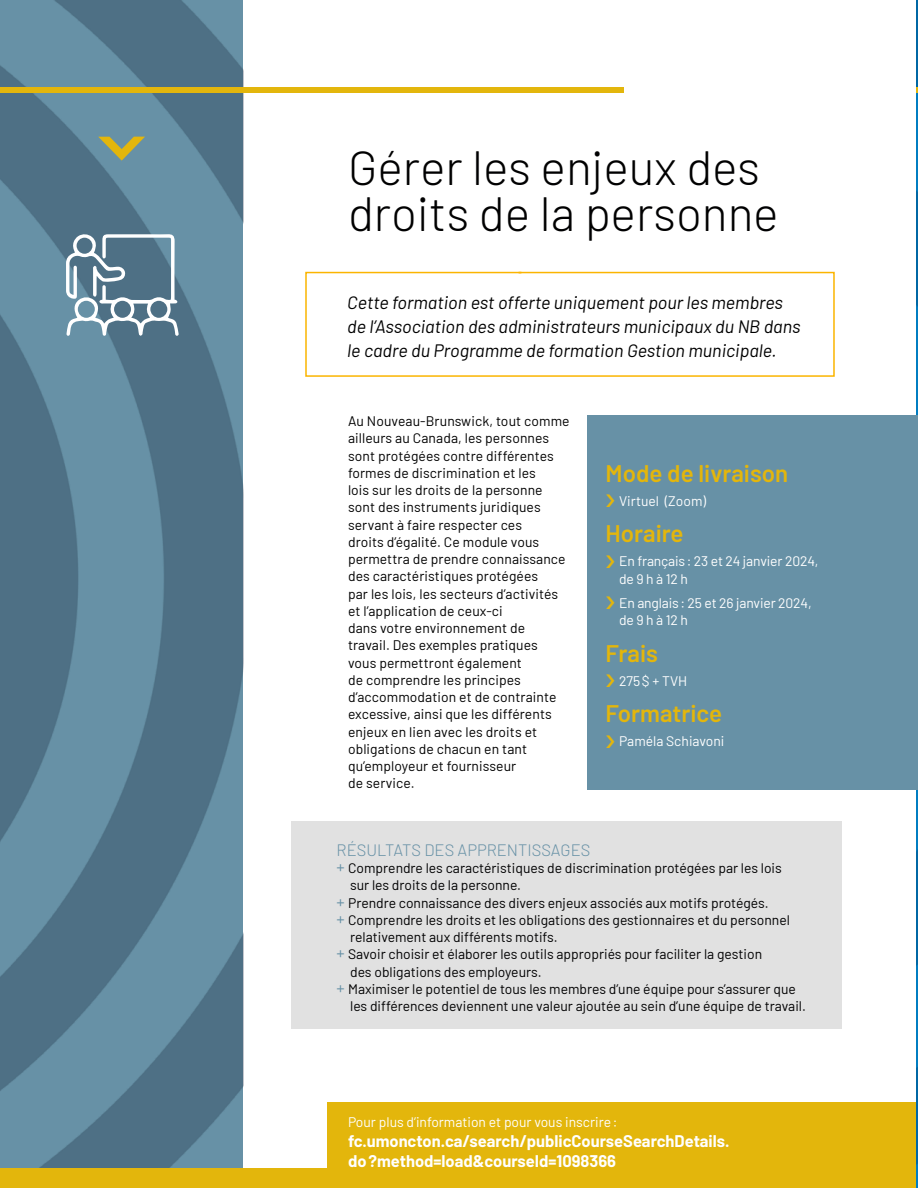
<style>
.page{position:relative;width:918px;height:1188px;background:#fff}
.page>*{position:absolute;margin:0;border:0;box-sizing:border-box;transform-origin:0 0}
.Titre{font:300 48px/46.5px "Barlow";color:#000001}
.Texte_courant{font:600 24px "Barlow";color:#e3b60c}
.Paragraphe_intro{font:italic 18px/24px "Barlow";color:#000001}
.t1{font:700 16.5px/19.8px "Barlow";color:#fff}
.Texte_courant-2{font:300 16.5px "Barlow";color:#6791a6}
.Texte_courant-3{font:13.8px/17.2px "Barlow";color:#000001}
.Texte_courant-4{font:13.8px/17.2px "Barlow";letter-spacing:-.005em;color:#fff}
.s1{font-family:"Aaux Next";font-weight:900;font-size:18px;color:#e3b60c}
.s2{font-size:16.5px;color:#6791a6}
</style>
<div class="page">
<img style="left:0;top:0;width:243px;height:1168px">
<div style="left:0;top:1169px;width:918px;height:19px;background:#e3b60c"></div>
<div style="left:328px;top:1102px;width:590px;height:84px;background:#e3b60c"></div>
<svg style="left:66px;top:234px;width:113px;height:102px"></svg>
<svg style="left:98px;top:137px;width:47px;height:24px"></svg>
<div style="left:0;top:87px;width:623px;height:6px;background:#e3b60c"></div>
<img style="left:916px;top:0;width:2px;height:1168px">
<svg style="left:305px;top:271px;width:530px;height:106px"></svg>
<div style="left:292px;top:821px;width:550px;height:208px;background:#e1e1e1"></div>
<div style="left:588px;top:415px;width:330px;height:374px;background:#6791a6"></div>
<p class="Titre" style="left:348px;top:141px;width:432px">Gérer les enjeux des droits de la personne</p>
<p class="Paragraphe_intro" style="left:347px;top:289px;width:455px">Cette formation est offerte uniquement pour les membres de l’Association des administrateurs municipaux du NB dans le cadre du Programme de formation Gestion municipale.</p>
<p class="Texte_courant-3" style="left:348px;top:411px;width:223px">Au Nouveau-Brunswick, tout comme ailleurs au Canada, les personnes sont protégées contre différentes formes de discrimination et les<br>lois sur les droits de la personne sont des instruments juridiques servant à faire respecter ces<br>droits d’égalité. Ce module vous permettra de prendre connaissance des caractéristiques protégées<br>par les lois, les secteurs d’activités et l’application de ceux-ci<br>dans votre environnement de travail. Des exemples pratiques vous permettront également<br>de comprendre les principes d’accommodation et de contrainte excessive, ainsi que les différents enjeux en lien avec les droits et obligations de chacun en tant qu’employeur et fournisseur<br>de service.</p>
<p class="Texte_courant" style="left:606px;top:455px;width:184px">Mode de livraison</p>
<p class="Texte_courant-4" style="left:606px;top:491px;width:102px"><span class="s1">&gt;</span> Virtuel (Zoom)</p>
<p class="Texte_courant" style="left:606px;top:516px;width:79px">Horaire</p>
<p class="Texte_courant-4" style="left:619px;top:552px;width:201px;text-indent:-14px"><span class="s1">&gt;</span> En français: 23 et 24 janvier 2024, de 9 h à 12 h</p>
<p class="Texte_courant-4" style="left:619px;top:593px;width:194px;text-indent:-14px"><span class="s1">&gt;</span> En anglais: 25 et 26 janvier 2024, de 9 h à 12 h</p>
<p class="Texte_courant" style="left:606px;top:635px;width:54px">Frais</p>
<p class="Texte_courant-4" style="left:606px;top:671px;width:83px"><span class="s1">&gt;</span> 275$ + TVH</p>
<p class="Texte_courant" style="left:606px;top:696px;width:118px">Formatrice</p>
<p class="Texte_courant-4" style="left:606px;top:732px;width:120px"><span class="s1">&gt;</span> Paméla Schiavoni</p>
<p class="Texte_courant-2" style="left:337px;top:838px;width:255px">RÉSULTATS DES APPRENTISSAGES</p>
<p class="Texte_courant-3" style="left:350px;top:858px;width:433px;text-indent:-14px"><span class="s2">+</span> Comprendre les caractéristiques de discrimination protégées par les lois sur les droits de la personne.</p>
<p class="Texte_courant-3" style="left:337px;top:893px;width:434px"><span class="s2">+</span> Prendre connaissance des divers enjeux associés aux motifs protégés.</p>
<p class="Texte_courant-3" style="left:350px;top:910px;width:441px;text-indent:-14px"><span class="s2">+</span> Comprendre les droits et les obligations des gestionnaires et du personnel relativement aux différents motifs.</p>
<p class="Texte_courant-3" style="left:350px;top:945px;width:413px;text-indent:-14px"><span class="s2">+</span> Savoir choisir et élaborer les outils appropriés pour faciliter la gestion des obligations des employeurs.</p>
<p class="Texte_courant-3" style="left:350px;top:979px;width:457px;text-indent:-14px"><span class="s2">+</span> Maximiser le potentiel de tous les membres d’une équipe pour s’assurer que les différences deviennent une valeur ajoutée au sein d’une équipe de travail.</p>
<p class="Texte_courant-4" style="left:348px;top:1113px;width:271px">Pour plus d’information et pour vous inscrire:</p>
<p class="t1" style="left:348px;top:1130px;width:383px">fc.umoncton.ca/search/publicCourseSearchDetails. do?method=load&amp;courseId=1098366</p>
</div>
